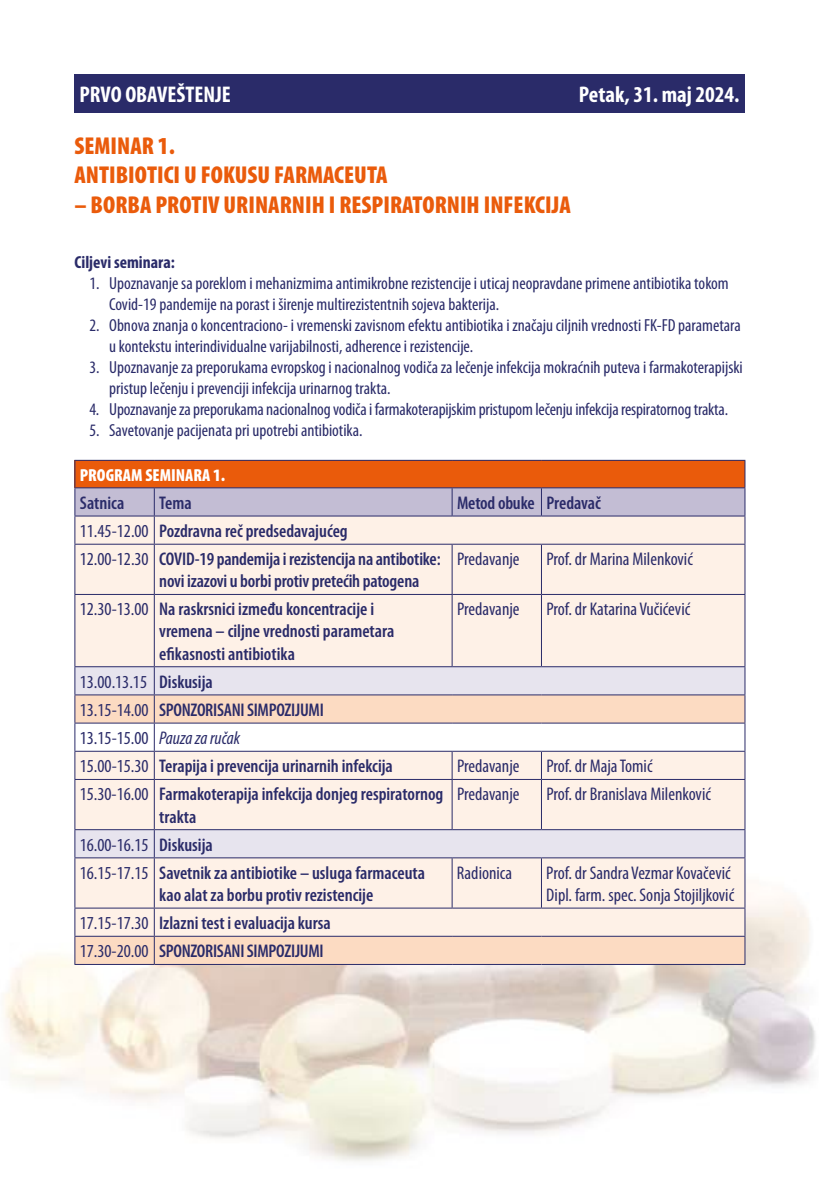
<style>
.page{position:relative;width:819px;height:1191px;background:#fff}
.page>*{position:absolute;margin:0;border:0;box-sizing:border-box;transform-origin:0 0}
.t1{font:900 condensed 24.5px/29.4px "Myriad Pro";color:#ea5b0b}
.t2{font:700 condensed 22.75px "Myriad Pro";color:#fff}
.t3{font:600 condensed 18.38px/28.2px "Myriad Pro";color:#2a2b69}
.t4{font:condensed 18.38px/22.1px "Myriad Pro";color:#2a2b69}
.t5{font:condensed 17.5px/21px "Myriad Pro";color:#2a2b69}
.t6{font:900 condensed 17.5px "Myriad Pro";color:#fff}
.t7{font:700 condensed 17.5px "Myriad Pro";color:#2a2b69}
.s1{font-weight:400}
.s2{font-weight:400;font-style:italic}
</style>
<div class="page">
<img style="left:3px;top:817px;width:813px;height:344px">
<div style="left:74px;top:74px;width:670px;height:39px;background:#2a2b69"></div>
<div style="left:75px;top:545px;width:669px;height:121px;background:#fef1e7"></div>
<svg style="left:75px;top:936px;width:669px;height:28px;background:#f5d5bf"></svg>
<div style="left:75px;top:780px;width:669px;height:155px;background:#fef1e7"></div>
<hr style="left:74px;top:460px;width:80px;height:1px;background:#2a2b69">
<hr style="left:154px;top:460px;width:298px;height:1px;background:#2a2b69">
<hr style="left:452px;top:460px;width:89px;height:1px;background:#2a2b69">
<hr style="left:541px;top:460px;width:204px;height:1px;background:#2a2b69">
<svg style="left:74px;top:461px;width:671px;height:83px;background:#ddaa97"></svg>
<hr style="left:74px;top:544px;width:80px;height:1px;background:#2a2b69">
<hr style="left:74px;top:544px;width:1px;height:50px;background:#2a2b69">
<hr style="left:154px;top:544px;width:298px;height:1px;background:#2a2b69">
<hr style="left:154px;top:544px;width:1px;height:50px;background:#2a2b69">
<hr style="left:452px;top:544px;width:89px;height:1px;background:#2a2b69">
<hr style="left:451px;top:544px;width:1px;height:50px;background:#2a2b69">
<hr style="left:541px;top:544px;width:204px;height:1px;background:#2a2b69">
<hr style="left:541px;top:544px;width:1px;height:50px;background:#2a2b69">
<hr style="left:744px;top:544px;width:1px;height:50px;background:#2a2b69">
<hr style="left:74px;top:594px;width:80px;height:1px;background:#2a2b69">
<hr style="left:74px;top:595px;width:1px;height:71px;background:#2a2b69">
<hr style="left:154px;top:594px;width:298px;height:1px;background:#2a2b69">
<hr style="left:154px;top:595px;width:1px;height:71px;background:#2a2b69">
<hr style="left:452px;top:594px;width:89px;height:1px;background:#2a2b69">
<hr style="left:451px;top:595px;width:1px;height:71px;background:#2a2b69">
<hr style="left:541px;top:594px;width:204px;height:1px;background:#2a2b69">
<hr style="left:541px;top:595px;width:1px;height:71px;background:#2a2b69">
<hr style="left:744px;top:595px;width:1px;height:71px;background:#2a2b69">
<svg style="left:74px;top:666px;width:671px;height:113px"></svg>
<hr style="left:74px;top:779px;width:80px;height:1px;background:#2a2b69">
<hr style="left:74px;top:780px;width:1px;height:49px;background:#2a2b69">
<hr style="left:154px;top:779px;width:298px;height:1px;background:#2a2b69">
<hr style="left:154px;top:780px;width:1px;height:49px;background:#2a2b69">
<hr style="left:452px;top:779px;width:89px;height:1px;background:#2a2b69">
<hr style="left:451px;top:780px;width:1px;height:49px;background:#2a2b69">
<hr style="left:541px;top:779px;width:204px;height:1px;background:#2a2b69">
<hr style="left:541px;top:780px;width:1px;height:49px;background:#2a2b69">
<hr style="left:744px;top:780px;width:1px;height:49px;background:#2a2b69">
<svg style="left:74px;top:829px;width:671px;height:28px;background:#dfdce8"></svg>
<hr style="left:74px;top:857px;width:80px;height:1px;background:#2a2b69">
<hr style="left:74px;top:858px;width:1px;height:49px;background:#2a2b69">
<hr style="left:154px;top:857px;width:298px;height:1px;background:#2a2b69">
<hr style="left:154px;top:858px;width:1px;height:49px;background:#2a2b69">
<hr style="left:452px;top:857px;width:89px;height:1px;background:#2a2b69">
<hr style="left:451px;top:858px;width:1px;height:49px;background:#2a2b69">
<hr style="left:541px;top:857px;width:204px;height:1px;background:#2a2b69">
<hr style="left:541px;top:858px;width:1px;height:49px;background:#2a2b69">
<hr style="left:744px;top:858px;width:1px;height:49px;background:#2a2b69">
<hr style="left:74px;top:907px;width:80px;height:1px;background:#2a2b69">
<hr style="left:154px;top:907px;width:298px;height:1px;background:#2a2b69">
<hr style="left:452px;top:907px;width:89px;height:1px;background:#2a2b69">
<hr style="left:541px;top:907px;width:204px;height:1px;background:#2a2b69">
<hr style="left:74px;top:935px;width:80px;height:1px;background:#2a2b69">
<svg style="left:74px;top:908px;width:1px;height:56px"></svg>
<hr style="left:154px;top:935px;width:298px;height:1px;background:#2a2b69">
<svg style="left:154px;top:908px;width:1px;height:56px"></svg>
<hr style="left:452px;top:935px;width:89px;height:1px;background:#2a2b69">
<hr style="left:541px;top:935px;width:204px;height:1px;background:#2a2b69">
<svg style="left:744px;top:908px;width:1px;height:56px"></svg>
<hr style="left:74px;top:964px;width:80px;height:1px;background:#2a2b69">
<hr style="left:154px;top:964px;width:298px;height:1px;background:#2a2b69">
<hr style="left:452px;top:964px;width:89px;height:1px;background:#2a2b69">
<hr style="left:541px;top:964px;width:204px;height:1px;background:#2a2b69">
<h2 class="t2" style="left:79px;top:82px;width:153px">PRVO OBAVEŠTENJE</h2>
<h2 class="t2" style="left:579px;top:82px;width:162px">Petak, 31. maj 2024.</h2>
<h1 class="t1" style="left:74px;top:131px;width:315px">SEMINAR 1.<br>ANTIBIOTICI U FOKUSU FARMACEUTA</h1>
<h1 class="t1" style="left:74px;top:190px;width:498px">– BORBA PROTIV URINARNIH I RESPIRATORNIH INFEKCIJA</h1>
<p class="t7" style="left:74px;top:252px;width:102px">Ciljevi seminara:</p>
<p class="t5" style="left:109px;top:273px;width:621px;text-indent:-20px">1. Upoznavanje sa poreklom i mehanizmima antimikrobne rezistencije i uticaj neopravdane primene antibiotika tokom<br>Covid-19 pandemije na porast i širenje multirezistentnih sojeva bakterija.</p>
<p class="t5" style="left:109px;top:315px;width:633px;text-indent:-20px">2. Obnova znanja o koncentraciono- i vremenski zavisnom efektu antibiotika i značaju ciljnih vrednosti FK-FD parametara u kontekstu interindividualne varijabilnosti, adherence i rezistencije.</p>
<p class="t5" style="left:109px;top:357px;width:635px;text-indent:-20px">3. Upoznavanje za preporukama evropskog i nacionalnog vodiča za lečenje infekcija mokraćnih puteva i farmakoterapijski pristup lečenju i prevenciji infekcija urinarnog trakta.</p>
<p class="t5" style="left:89px;top:399px;width:640px">4. Upoznavanje za preporukama nacionalnog vodiča i farmakoterapijskim pristupom lečenju infekcija respiratornog trakta.</p>
<p class="t5" style="left:89px;top:420px;width:275px">5. Savetovanje pacijenata pri upotrebi antibiotika.</p>
<p class="t6" style="left:80px;top:465px;width:147px">PROGRAM SEMINARA 1.</p>
<p class="t3" style="left:80px;top:489px;width:46px">Satnica</p>
<p class="t3" style="left:159px;top:489px;width:34px">Tema</p>
<p class="t3" style="left:457px;top:489px;width:145px">Metod obuke Predavač</p>
<p class="t3" style="left:80px;top:517px;width:362px"><span class="s1">11.45-12.00</span> Pozdravna reč predsedavajućeg<br><span class="s1">12.00-12.30</span> COVID-19 pandemija i rezistencija na antibotike:</p>
<p class="t3" style="left:159px;top:567px;width:262px">novi izazovi u borbi protiv pretećih patogena</p>
<p class="t4" style="left:457px;top:548px;width:64px">Predavanje</p>
<p class="t4" style="left:546px;top:548px;width:148px">Prof. dr Marina Milenković</p>
<p class="t3" style="left:159px;top:598px;width:237px;line-height:22.1px;text-indent:-79px"><span class="s1">12.30-13.00</span> Na raskrsnici između koncentracije i vremena – ciljne vrednosti parametara efikasnosti antibiotika</p>
<p class="t4" style="left:457px;top:598px;width:64px">Predavanje</p>
<p class="t4" style="left:546px;top:598px;width:145px">Prof. dr Katarina Vučićević</p>
<p class="t3" style="left:80px;top:668px;width:314px"><span class="s1">13.00.13.15</span> Diskusija<br><span class="s1">13.15-14.00</span> SPONZORISANI SIMPOZIJUMI <span class="s1">13.15-15.00</span> <span class="s2">Pauza za ručak<br></span><span class="s1">15.00-15.30</span> Terapija i prevencija urinarnih infekcija</p>
<p class="t4" style="left:457px;top:755px;width:64px">Predavanje</p>
<p class="t4" style="left:546px;top:755px;width:108px">Prof. dr Maja Tomić</p>
<p class="t3" style="left:159px;top:783px;width:286px;line-height:22.1px;text-indent:-79px"><span class="s1">15.30-16.00</span> Farmakoterapija infekcija donjeg respiratornog trakta</p>
<p class="t4" style="left:457px;top:783px;width:64px">Predavanje</p>
<p class="t4" style="left:546px;top:783px;width:166px">Prof. dr Branislava Milenković</p>
<p class="t3" style="left:80px;top:831px;width:347px"><span class="s1">16.00-16.15</span> Diskusija<br><span class="s1">16.15-17.15</span> Savetnik za antibiotike – usluga farmaceuta</p>
<p class="t3" style="left:159px;top:881px;width:216px">kao alat za borbu protiv rezistencije</p>
<p class="t4" style="left:457px;top:862px;width:57px">Radionica</p>
<p class="t4" style="left:546px;top:862px;width:189px">Prof. dr Sandra Vezmar Kovačević<br>Dipl. farm. spec. Sonja Stojiljković</p>
<p class="t3" style="left:80px;top:909px;width:252px"><span class="s1">17.15-17.30</span> Izlazni test i evaluacija kursa<br><span class="s1">17.30-20.00</span> SPONZORISANI SIMPOZIJUMI</p>
</div>
